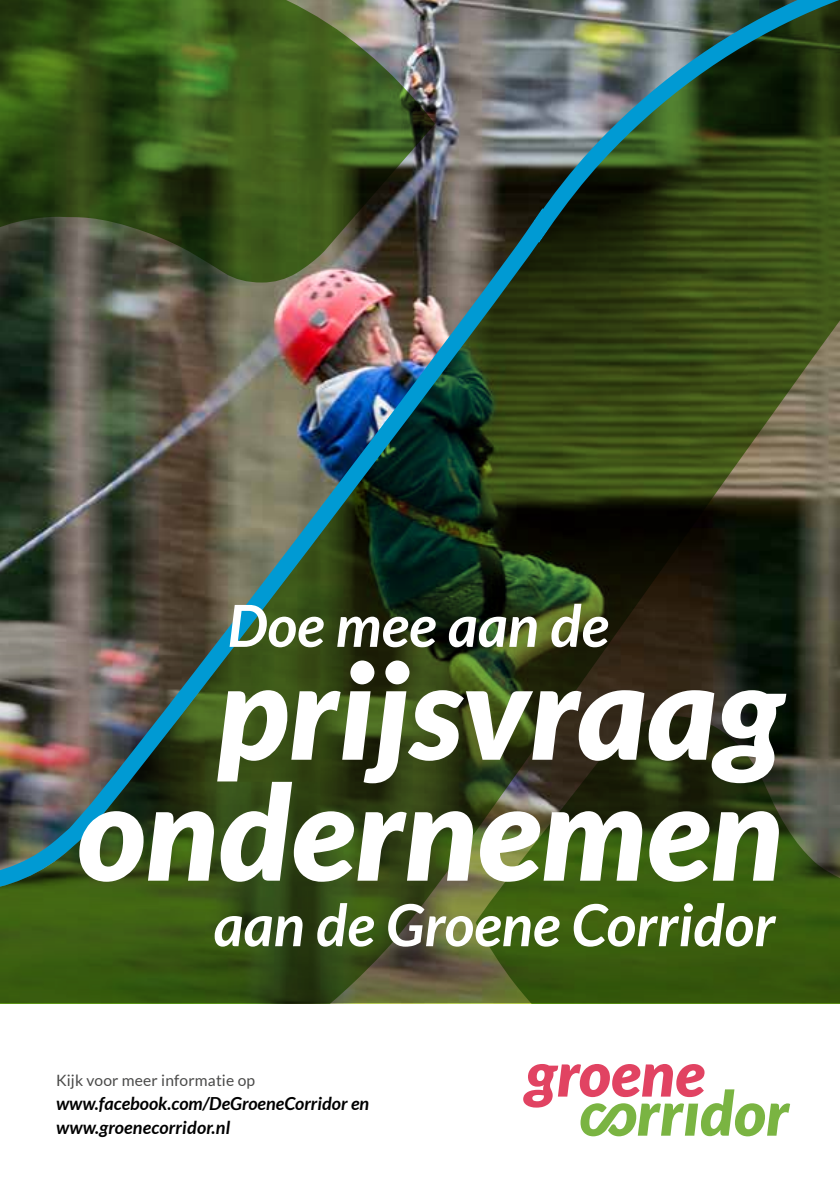
<style>
.page{position:relative;width:840px;height:1191px;background:#fff}
.page>*{position:absolute;margin:0;border:0;box-sizing:border-box;transform-origin:0 0}
.t1{font:italic 900 132px/121px "Lato";color:#fff;text-align:right}
.t2{font:italic 700 58px "Lato";color:#fff}
.t3{font:italic 700 18px/24px "Lato";color:#000}
.t4{font:15.6px "Lato";letter-spacing:.01em;color:#4a4a49}
</style>
<div class="page">
<svg style="left:0;top:900px;width:839px;height:103px;background:#3d5915"></svg>
<img style="left:0;top:0;width:839px;height:900px">
<svg style="left:523px;top:1064px;width:266px;height:73px"></svg>
<h2 class="t2" style="left:227px;top:592px;width:383px">Doe mee aan de</h2>
<h1 class="t1" style="left:77px;top:653px;width:707px">prijsvraag ondernemen</h1>
<h2 class="t2" style="left:213px;top:892px;width:563px">aan de Groene Corridor</h2>
<p class="t4" style="left:56px;top:1071px;width:200px">Kijk voor meer informatie op</p>
<p class="t3" style="left:56px;top:1091px;width:314px">www.facebook.com/DeGroeneCorridor en www.groenecorridor.nl</p>
</div>
